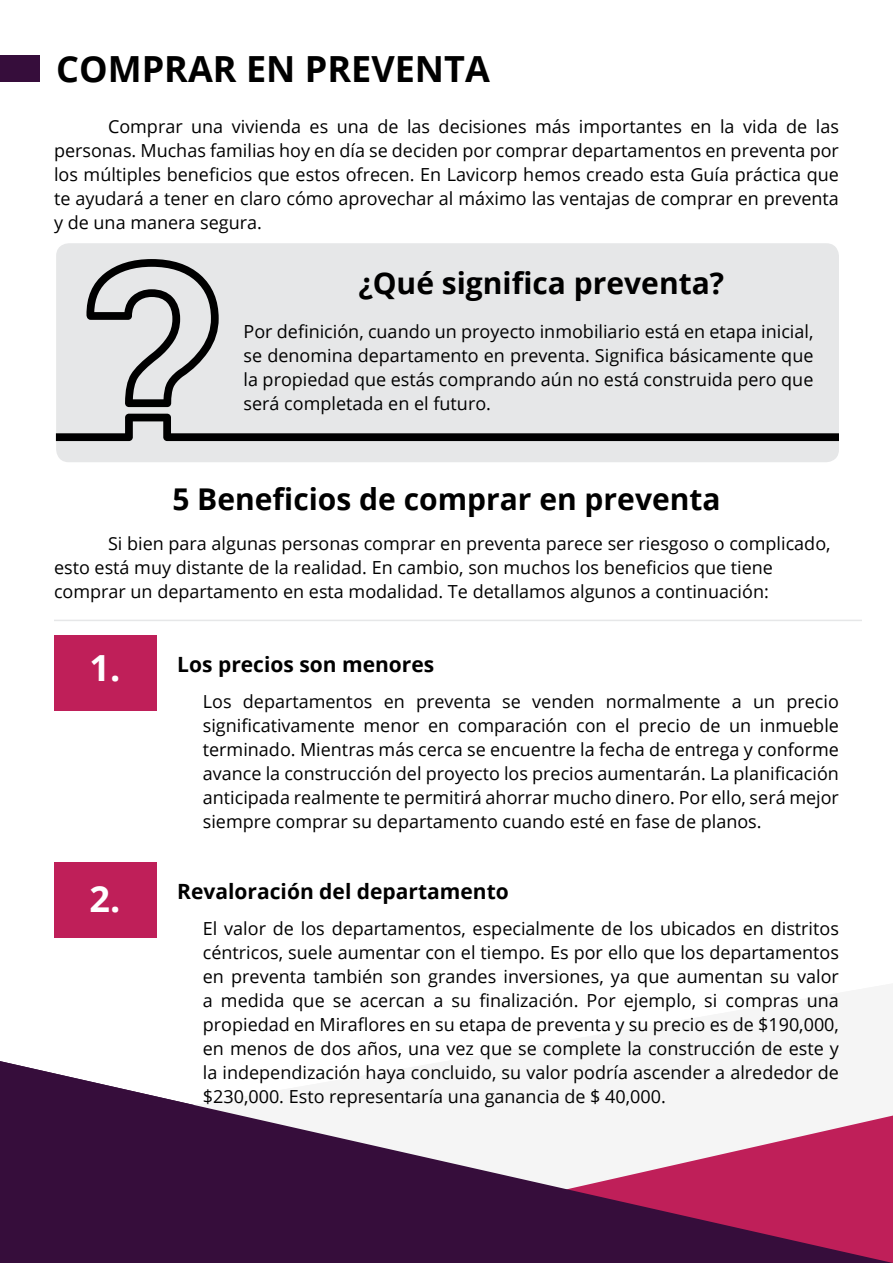
<style>
.page{position:relative;width:893px;height:1263px;background:#fff}
.page>*{position:absolute;margin:0;border:0;box-sizing:border-box;transform-origin:0 0}
.t1{font:700 36px "Open Sans";color:#000}
.t2{font:700 36px "Open Sans";color:#fff}
.t3{font:700 30px "Open Sans";color:#000}
.t4{font:700 21px "Open Sans";color:#000}
.t5{font:18px/24px "Open Sans";color:#000;text-align:justify}
</style>
<div class="page">
<svg style="left:0;top:1061px;width:892px;height:202px"></svg>
<svg style="left:892px;top:1115px;width:1px;height:148px"></svg>
<div style="left:56px;top:243px;width:783px;height:219px;background:#e6e7e8;border-radius:13px"></div>
<div style="left:0;top:56px;width:39px;height:26px;background:#360d3b"></div>
<div style="left:54px;top:635px;width:102px;height:76px;background:#bf1f59"></div>
<div style="left:54px;top:862px;width:102px;height:76px;background:#bf1f59"></div>
<hr style="left:54px;top:620px;width:808px;height:1px;background:#e6e7e8">
<svg style="left:86px;top:259px;width:133px;height:148px"></svg>
<svg style="left:56px;top:414px;width:783px;height:27px"></svg>
<h1 class="t1" style="left:56px;top:43px;width:435px">COMPRAR EN PREVENTA</h1>
<p class="t5" style="left:54px;top:114px;width:786px;text-indent:54px">Comprar una vivienda es una de las decisiones más importantes en la vida de las personas. Muchas familias hoy en día se deciden por comprar departamentos en preventa por los múltiples beneficios que estos ofrecen. En Lavicorp hemos creado esta Guía práctica que te ayudará a tener en claro cómo aprovechar al máximo las ventajas de comprar en preventa y de una manera segura.</p>
<h2 class="t3" style="left:358px;top:262px;width:367px">¿Qué significa preventa?</h2>
<p class="t5" style="left:244px;top:319px;width:571px">Por definición, cuando un proyecto inmobiliario está en etapa inicial, se denomina departamento en preventa. Significa básicamente que la propiedad que estás comprando aún no está construida pero que será completada en el futuro.</p>
<h2 class="t3" style="left:172px;top:478px;width:550px">5 Beneficios de comprar en preventa</h2>
<p class="t5" style="left:54px;top:531px;width:778px;text-align:left;text-indent:54px">Si bien para algunas personas comprar en preventa parece ser riesgoso o complicado, esto está muy distante de la realidad. En cambio, son muchos los beneficios que tiene comprar un departamento en esta modalidad. Te detallamos algunos a continuación:</p>
<h1 class="t2" style="left:90px;top:642px;width:32px">1.</h1>
<h1 class="t2" style="left:90px;top:874px;width:32px">2.</h1>
<p class="t4" style="left:177px;top:649px;width:258px">Los precios son menores</p>
<p class="t5" style="left:203px;top:688px;width:638px">Los departamentos en preventa se venden normalmente a un precio significativamente menor en comparación con el precio de un inmueble terminado. Mientras más cerca se encuentre la fecha de entrega y conforme avance la construcción del proyecto los precios aumentarán. La planificación anticipada realmente te permitirá ahorrar mucho dinero. Por ello, será mejor siempre comprar su departamento cuando esté en fase de planos.</p>
<p class="t4" style="left:177px;top:876px;width:333px">Revaloración del departamento</p>
<p class="t5" style="left:203px;top:915px;width:638px">El valor de los departamentos, especialmente de los ubicados en distritos céntricos, suele aumentar con el tiempo. Es por ello que los departamentos en preventa también son grandes inversiones, ya que aumentan su valor a medida que se acercan a su finalización. Por ejemplo, si compras una propiedad en Miraflores en su etapa de preventa y su precio es de $190,000, en menos de dos años, una vez que se complete la construcción de este y la independización haya concluido, su valor podría ascender a alrededor de $230,000. Esto representaría una ganancia de $ 40,000.</p>
</div>
